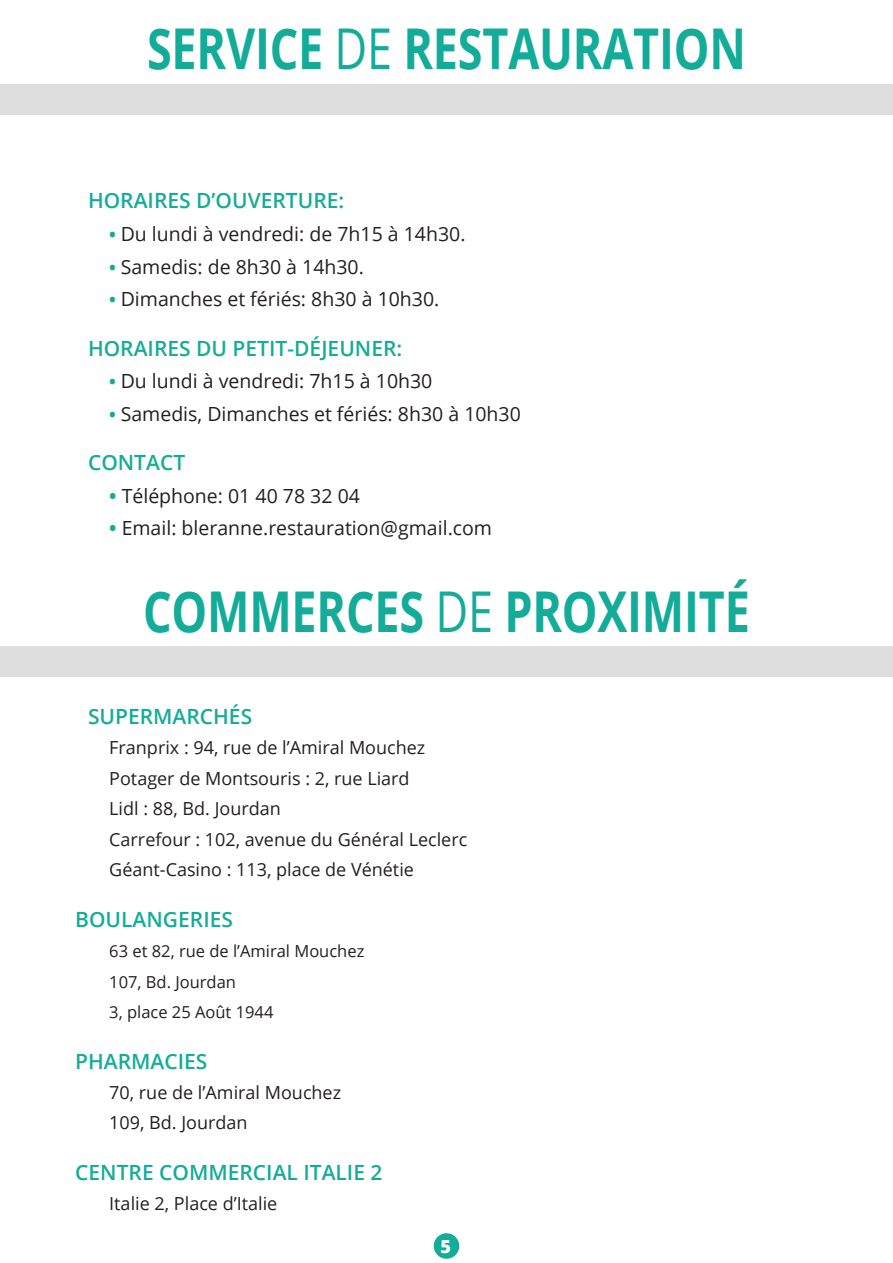
<style>
.page{position:relative;width:893px;height:1263px;background:#fff}
.page>*{position:absolute;margin:0;border:0;box-sizing:border-box;transform-origin:0 0}
.t1{font:700 56.25px "Open Sans";letter-spacing:-.005em;color:#12ac98;scale:.8 1}
.titre4{font:600 21px "Open Sans";color:#15ac98}
.contenu_1{font:19.5px "Open Sans";color:#231f20}
.contenu_1-2{font:18px "Open Sans";color:#231f20}
.t2{font:800 18px "Open Sans";color:#fff}
.contenu_1-3{font:16.5px "Open Sans";color:#231f20}
.s1{font-weight:400}
.s2{font-weight:700;font-size:18px;color:#12ac98}
.s3{font-weight:700;color:#12ac98}
</style>
<div class="page">
<div style="left:0;top:84px;width:893px;height:31px;background:#dedede"></div>
<hr style="left:0;top:84px;width:1px;height:31px;background:#7a7a7a">
<div style="left:0;top:646px;width:893px;height:31px;background:#dedede"></div>
<div style="left:434px;top:1233px;width:25px;height:26px;background:#12ac98;border-radius:50%"></div>
<p class="t1" style="left:147px;top:9px;width:750px">SERVICE <span class="s1">DE</span> RESTAURATION</p>
<p class="titre4" style="left:88px;top:186px;width:258px">HORAIRES D’OUVERTURE:</p>
<p class="contenu_1" style="left:109px;top:221px;width:358px"><span class="s2">•</span> Du lundi à vendredi: de 7h15 à 14h30.</p>
<p class="contenu_1" style="left:109px;top:253px;width:256px"><span class="s2">•</span> Samedis: de 8h30 à 14h30.</p>
<p class="contenu_1" style="left:109px;top:286px;width:332px"><span class="s2">•</span> Dimanches et fériés: 8h30 à 10h30.</p>
<p class="titre4" style="left:88px;top:333px;width:316px">HORAIRES DU PETIT-DÉJEUNER:</p>
<p class="contenu_1" style="left:109px;top:368px;width:325px"><span class="s2">•</span> Du lundi à vendredi: 7h15 à 10h30</p>
<p class="contenu_1" style="left:109px;top:400px;width:413px"><span class="s2">•</span> Samedis, Dimanches et fériés: 8h30 à 10h30</p>
<p class="titre4" style="left:88px;top:448px;width:99px">CONTACT</p>
<p class="contenu_1" style="left:109px;top:482px;width:252px"><span class="s3">•</span> Téléphone: 01 40 78 32 04</p>
<p class="contenu_1" style="left:109px;top:515px;width:384px"><span class="s3">•</span> Email: bleranne.restauration@gmail.com</p>
<p class="t1" style="left:143px;top:571px;width:760px">COMMERCES <span class="s1">DE</span> PROXIMITÉ</p>
<p class="titre4" style="left:88px;top:702px;width:166px">SUPERMARCHÉS</p>
<p class="contenu_1-2" style="left:109px;top:736px;width:318px">Franprix : 94, rue de l’Amiral Mouchez</p>
<p class="contenu_1-2" style="left:109px;top:766px;width:302px">Potager de Montsouris : 2, rue Liard</p>
<p class="contenu_1-2" style="left:109px;top:796px;width:173px">Lidl : 88, Bd. Jourdan</p>
<p class="contenu_1-2" style="left:109px;top:827px;width:359px">Carrefour : 102, avenue du Général Leclerc</p>
<p class="contenu_1-2" style="left:109px;top:857px;width:306px">Géant-Casino : 113, place de Vénétie</p>
<p class="titre4" style="left:75px;top:905px;width:159px">BOULANGERIES</p>
<p class="contenu_1-3" style="left:109px;top:940px;width:257px">63 et 82, rue de l’Amiral Mouchez</p>
<p class="contenu_1-3" style="left:109px;top:970px;width:128px">107, Bd. Jourdan</p>
<p class="contenu_1-3" style="left:109px;top:1000px;width:166px">3, place 25 Août 1944</p>
<p class="titre4" style="left:75px;top:1046px;width:134px">PHARMACIES</p>
<p class="contenu_1-2" style="left:109px;top:1080px;width:233px">70, rue de l’Amiral Mouchez</p>
<p class="contenu_1-2" style="left:109px;top:1110px;width:140px">109, Bd. Jourdan</p>
<p class="titre4" style="left:75px;top:1158px;width:309px">CENTRE COMMERCIAL ITALIE 2</p>
<p class="contenu_1-2" style="left:109px;top:1191px;width:170px">Italie 2, Place d’Italie</p>
<p class="t2" style="left:440px;top:1233px;width:12px">5</p>
</div>
